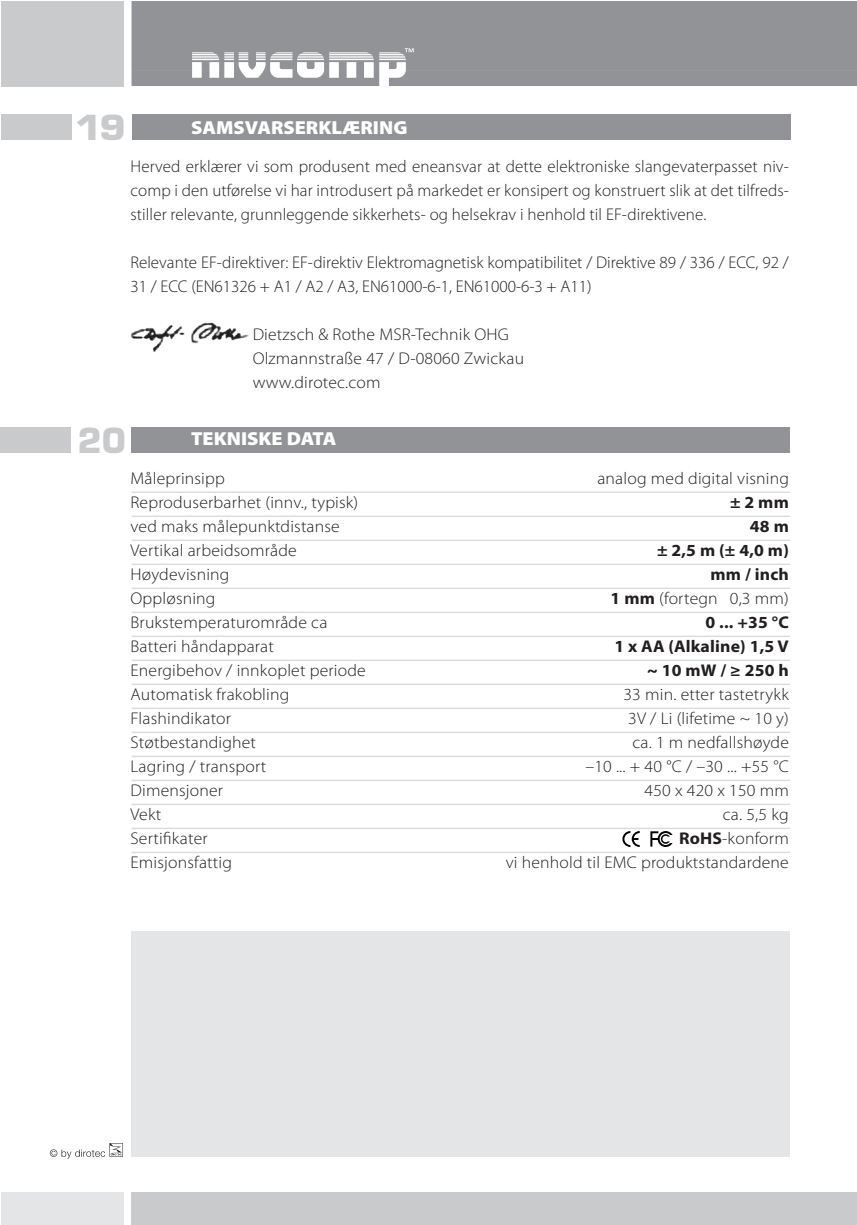
<style>
.page{position:relative;width:857px;height:1225px;background:#fff}
.page>*{position:absolute;margin:0;border:0;box-sizing:border-box;transform-origin:0 0}
.t1{font:900 37.8px "Eurostile T";color:#c9cacc}
.t2{font:900 37.8px "Eurostile T";color:#c9cacc;scale:1.1 1}
.t3{font:900 18.8px "Myriad Pro";color:#fff;scale:1.07 1}
.t4{font:300 17px/24px "Myriad Pro";letter-spacing:.01em;color:#231f20;scale:1.04 1}
.t5{font:300 17px/24px "Myriad Pro";letter-spacing:.01em;color:#231f20;text-align:justify}
.t6{font:700 17px "Myriad Pro";letter-spacing:.01em;color:#231f20;scale:1.04 1}
.s1{font-weight:700}
</style>
<div class="page">
<div style="left:131px;top:428px;width:658px;height:25px;background:#919396"></div>
<div style="left:0;top:428px;width:71px;height:25px;background:#c9cacc"></div>
<div style="left:131px;top:931px;width:658px;height:225px;background:#e4e5e7"></div>
<svg style="left:50px;top:1143px;width:73px;height:15px"></svg>
<hr style="left:131px;top:491px;width:658px;height:2px;background:#dcdddf">
<hr style="left:131px;top:515px;width:658px;height:2px;background:#dcdddf">
<hr style="left:131px;top:539px;width:658px;height:2px;background:#dcdddf">
<hr style="left:131px;top:563px;width:658px;height:2px;background:#dcdddf">
<hr style="left:131px;top:587px;width:658px;height:2px;background:#dcdddf">
<hr style="left:131px;top:611px;width:658px;height:2px;background:#dcdddf">
<hr style="left:131px;top:635px;width:658px;height:2px;background:#dcdddf">
<hr style="left:131px;top:659px;width:658px;height:2px;background:#dcdddf">
<hr style="left:131px;top:683px;width:658px;height:2px;background:#dcdddf">
<hr style="left:131px;top:707px;width:658px;height:2px;background:#dcdddf">
<hr style="left:131px;top:731px;width:658px;height:2px;background:#dcdddf">
<hr style="left:131px;top:755px;width:658px;height:2px;background:#dcdddf">
<hr style="left:131px;top:779px;width:658px;height:2px;background:#dcdddf">
<hr style="left:131px;top:803px;width:658px;height:2px;background:#dcdddf">
<hr style="left:131px;top:827px;width:658px;height:2px;background:#dcdddf">
<hr style="left:131px;top:851px;width:658px;height:2px;background:#dcdddf">
<div style="left:132px;top:114px;width:658px;height:26px;background:#919396"></div>
<div style="left:1px;top:114px;width:70px;height:26px;background:#c9cacc"></div>
<svg style="left:131px;top:70px;width:725px;height:16px;background:#9c9ea1"></svg>
<div style="left:131px;top:1px;width:725px;height:69px;background:#919396"></div>
<div style="left:1px;top:1px;width:122px;height:85px;background:#c9cacc"></div>
<div style="left:1px;top:1192px;width:122px;height:32px;background:#e4e5e7"></div>
<div style="left:131px;top:1192px;width:725px;height:32px;background:#c9cacc"></div>
<img style="left:131px;top:325px;width:54px;height:27px">
<img style="left:191px;top:322px;width:58px;height:22px">
<svg style="left:622px;top:831px;width:17px;height:16px"></svg>
<svg style="left:650px;top:831px;width:22px;height:16px"></svg>
<h1 class="t2" style="left:75px;top:112px;width:48px">19</h1>
<p class="t3" style="left:191px;top:120px;width:204px">SAMSVARSERKLÆRING</p>
<p class="t5" style="left:130px;top:156px;width:659px">Herved erklærer vi som produsent med eneansvar at dette elektroniske slangevaterpasset niv&shy;comp i den utførelse vi har introdusert på markedet er konsipert og konstruert slik at det tilfreds&shy;stiller relevante, grunnleggende sikkerhets- og helsekrav i henhold til EF-direktivene.</p>
<p class="t5" style="left:130px;top:252px;width:659px">Relevante EF-direktiver: EF-direktiv Elektromagnetisk kompatibilitet / Direktive 89 / 336 / ECC, 92 /<br>31 / ECC (EN61326 + A1 / A2 / A3, EN61000-6-1, EN61000-6-3 + A11)</p>
<p class="t4" style="left:252px;top:324px;width:262px">Dietzsch &amp; Rothe MSR-Technik OHG<br>Olzmannstraße 47 / D-08060 Zwickau www.dirotec.com</p>
<h1 class="t1" style="left:77px;top:426px;width:50px">20</h1>
<p class="t3" style="left:191px;top:432px;width:137px">TEKNISKE DATA</p>
<p class="t4" style="left:130px;top:468px;width:92px">Måleprinsipp</p>
<p class="t4" style="left:597px;top:468px;width:185px">analog med digital visning</p>
<p class="t4" style="left:130px;top:492px;width:220px">Reproduserbarhet (innv., typisk)</p>
<p class="t6" style="left:729px;top:496px;width:58px">± 2 mm</p>
<p class="t4" style="left:130px;top:516px;width:203px">ved maks målepunktdistanse</p>
<p class="t6" style="left:749px;top:520px;width:39px">48 m</p>
<p class="t4" style="left:130px;top:540px;width:161px">Vertikal arbeidsområde</p>
<p class="t6" style="left:656px;top:544px;width:128px">± 2,5 m (± 4,0 m)</p>
<p class="t4" style="left:130px;top:564px;width:97px">Høydevisning</p>
<p class="t6" style="left:710px;top:568px;width:77px">mm / inch</p>
<p class="t4" style="left:130px;top:588px;width:83px">Oppløsning</p>
<p class="t4" style="left:610px;top:588px;width:173px"><span class="s1">1 mm</span> (fortegn 0,3 mm)</p>
<p class="t4" style="left:130px;top:612px;width:191px">Brukstemperaturområde ca</p>
<p class="t6" style="left:705px;top:616px;width:82px">0 ... +35 °C</p>
<p class="t4" style="left:130px;top:636px;width:139px">Batteri håndapparat</p>
<p class="t6" style="left:614px;top:640px;width:169px">1 x AA (Alkaline) 1,5 V</p>
<p class="t4" style="left:130px;top:660px;width:227px">Energibehov / innkoplet periode</p>
<p class="t6" style="left:647px;top:664px;width:138px">~ 10 mW / ≥ 250 h</p>
<p class="t4" style="left:130px;top:684px;width:154px">Automatisk frakobling</p>
<p class="t4" style="left:623px;top:684px;width:160px">33 min. etter tastetrykk</p>
<p class="t4" style="left:130px;top:708px;width:98px">Flashindikator</p>
<p class="t4" style="left:628px;top:708px;width:156px">3V / Li (lifetime ~ 10 y)</p>
<p class="t4" style="left:130px;top:732px;width:122px">Støtbestandighet</p>
<p class="t4" style="left:632px;top:732px;width:152px">ca. 1 m nedfallshøyde</p>
<p class="t4" style="left:130px;top:756px;width:132px">Lagring / transport</p>
<p class="t4" style="left:585px;top:756px;width:197px">–10 ... + 40 °C / –30 ... +55 °C</p>
<p class="t4" style="left:130px;top:780px;width:90px">Dimensjoner</p>
<p class="t4" style="left:644px;top:780px;width:140px">450 x 420 x 150 mm</p>
<p class="t4" style="left:130px;top:804px;width:31px">Vekt</p>
<p class="t4" style="left:722px;top:804px;width:65px">ca. 5,5 kg</p>
<p class="t4" style="left:130px;top:828px;width:76px">Sertifikater</p>
<p class="t4" style="left:678px;top:828px;width:107px"><span class="s1">RoHS</span>-konform</p>
<p class="t4" style="left:130px;top:852px;width:99px">Emisjonsfattig</p>
<p class="t4" style="left:505px;top:852px;width:274px">vi henhold til EMC produktstandardene</p>
</div>
